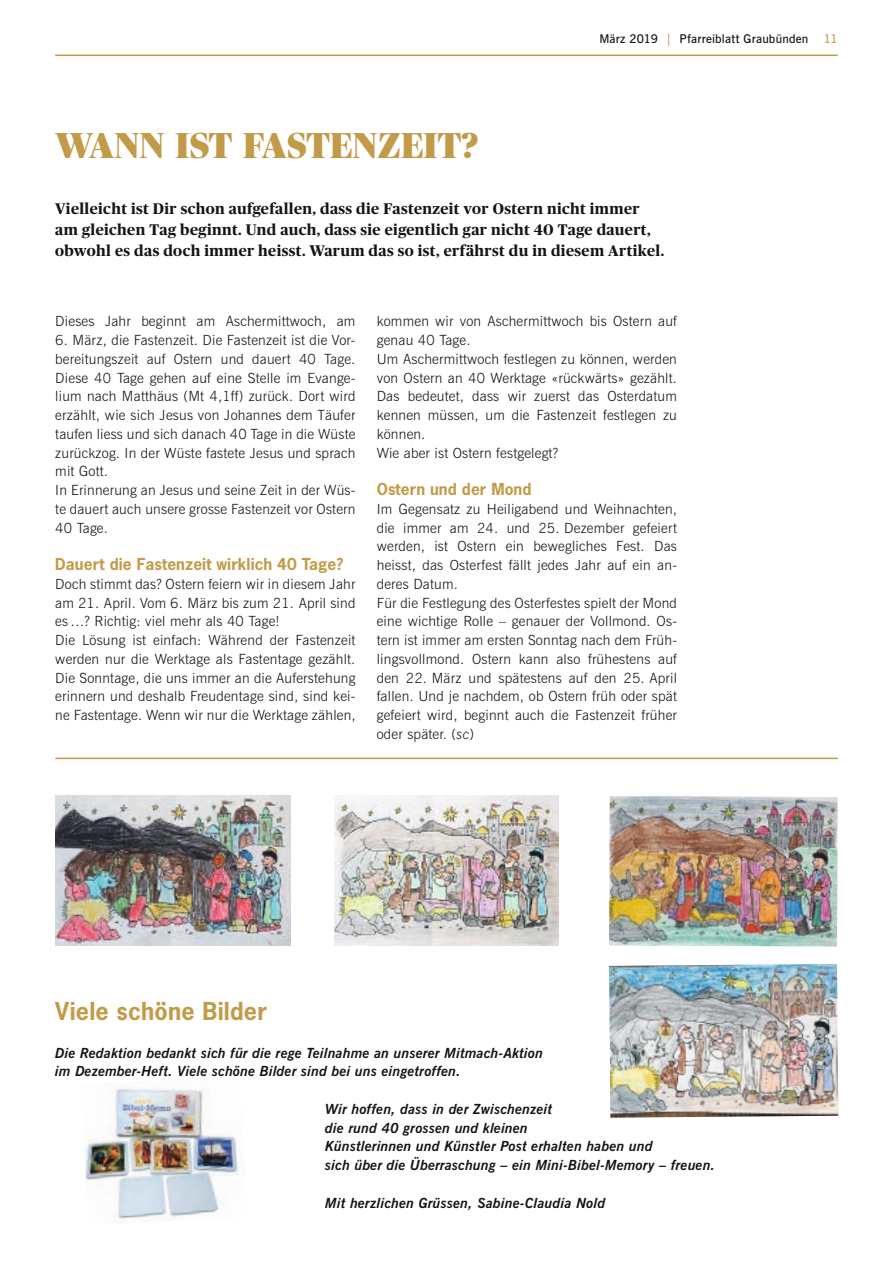
<style>
.page{position:relative;width:893px;height:1263px;background:#fff}
.page>*{position:absolute;margin:0;border:0;box-sizing:border-box;transform-origin:0 0}
.t1{font:900 36px "Publico Banner";letter-spacing:.015em;color:#c29b48}
.t2{font:700 23.25px "News Gothic";letter-spacing:.01em;color:#c29b48}
.t3{font:700 15.6px "News Gothic";letter-spacing:.005em;color:#c29b48}
.t4{font:700 15.3px/21px "Publico";letter-spacing:.025em;color:#131413}
.t5{font:300 14.1px/18.8px "News Gothic BT";letter-spacing:.015em;color:#131413}
.t6{font:italic 700 14.1px/18.8px "News Gothic BT";letter-spacing:.015em;color:#131413}
.t7{font:600 12px "News Gothic BT";letter-spacing:.02em;color:#131413}
.t8{font:600 12px "News Gothic BT";color:#c29b48}
.s1{color:#c29b48}
.s2{font-style:italic}
</style>
<div class="page">
<hr style="left:55px;top:55px;width:783px;height:1px;background:#c29b48">
<hr style="left:55px;top:758px;width:783px;height:1px;background:#c29b48">
<img style="left:609px;top:964px;width:229px;height:154px">
<img style="left:609px;top:796px;width:229px;height:150px">
<img style="left:334px;top:795px;width:225px;height:150px">
<img style="left:55px;top:795px;width:236px;height:150px">
<img style="left:85px;top:1088px;width:153px;height:131px">
<h1 class="t1" style="left:56px;top:125px;width:424px">WANN IST FASTENZEIT?</h1>
<p class="t7" style="left:599px;top:32px;width:211px">März 2019 <span class="s1">|</span> Pfarreiblatt Graubünden</p>
<p class="t8" style="left:824px;top:32px;width:15px">11</p>
<p class="t4" style="left:55px;top:198px;width:610px">Vielleicht ist Dir schon aufgefallen, dass die Fastenzeit vor Ostern nicht immer am gleichen Tag beginnt. Und auch, dass sie eigentlich gar nicht 40 Tage dauert, obwohl es das doch immer heisst. Warum das so ist, erfährst du in diesem Artikel.</p>
<p class="t5" style="left:55px;top:312px;width:302px">Dieses Jahr beginnt am Aschermittwoch, am</p>
<p class="t5" style="left:55px;top:331px;width:302px">6. März, die Fastenzeit. Die Fastenzeit ist die Vor&shy;bereitungszeit auf Ostern und dauert 40 Tage.<br>Diese 40 Tage gehen auf eine Stelle im Evange&shy;lium nach Matthäus (Mt 4,1ff) zurück. Dort wird erzählt, wie sich Jesus von Johannes dem Täufer taufen liess und sich danach 40 Tage in die Wüste zurückzog. In der Wüste fastete Jesus und sprach mit Gott.<br>In Erinnerung an Jesus und seine Zeit in der Wüs&shy;te dauert auch unsere grosse Fastenzeit vor Ostern 40 Tage.</p>
<p class="t3" style="left:55px;top:554px;width:290px">Dauert die Fastenzeit wirklich 40 Tage?</p>
<p class="t5" style="left:55px;top:574px;width:302px">Doch stimmt das? Ostern feiern wir in diesem Jahr am 21. April. Vom 6. März bis zum 21. April sind es…? Richtig: viel mehr als 40 Tage!<br>Die Lösung ist einfach: Während der Fastenzeit werden nur die Werktage als Fastentage gezählt.<br>Die Sonntage, die uns immer an die Auferstehung erinnern und deshalb Freudentage sind, sind kei&shy;ne Fastentage. Wenn wir nur die Werktage zählen,</p>
<p class="t5" style="left:377px;top:312px;width:302px">kommen wir von Aschermittwoch bis Ostern auf genau 40 Tage.<br>Um Aschermittwoch festlegen zu können, werden von Ostern an 40 Werktage «rückwärts» gezählt.<br>Das bedeutet, dass wir zuerst das Osterdatum kennen müssen, um die Fastenzeit festlegen zu können.<br>Wie aber ist Ostern festgelegt?</p>
<p class="t3" style="left:377px;top:479px;width:156px">Ostern und der Mond</p>
<p class="t5" style="left:377px;top:499px;width:302px">Im Gegensatz zu Heiligabend und Weihnachten, die immer am 24. und 25. Dezember gefeiert werden, ist Ostern ein bewegliches Fest. Das heisst, das Osterfest fällt jedes Jahr auf ein an&shy;deres Datum.<br>Für die Festlegung des Osterfestes spielt der Mond eine wichtige Rolle – genauer der Vollmond. Os&shy;tern ist immer am ersten Sonntag nach dem Früh&shy;lingsvollmond. Ostern kann also frühestens auf den 22. März und spätestens auf den 25. April fallen. Und je nachdem, ob Ostern früh oder spät gefeiert wird, beginnt auch die Fastenzeit früher oder später. (<span class="s2">sc</span>)</p>
<h2 class="t2" style="left:55px;top:996px;width:213px">Viele schöne Bilder</h2>
<p class="t6" style="left:55px;top:1043px;width:489px">Die Redaktion bedankt sich für die rege Teilnahme an unserer Mitmach-Aktion im Dezember-Heft. Viele schöne Bilder sind bei uns eingetroffen.</p>
<p class="t6" style="left:325px;top:1099px;width:391px">Wir hoffen, dass in der Zwischenzeit<br>die rund 40 grossen und kleinen<br>Künstlerinnen und Künstler Post erhalten haben und<br>sich über die Überraschung – ein Mini-Bibel-Memory – freuen.</p>
<p class="t6" style="left:325px;top:1193px;width:282px">Mit herzlichen Grüssen, Sabine-Claudia Nold</p>
</div>
